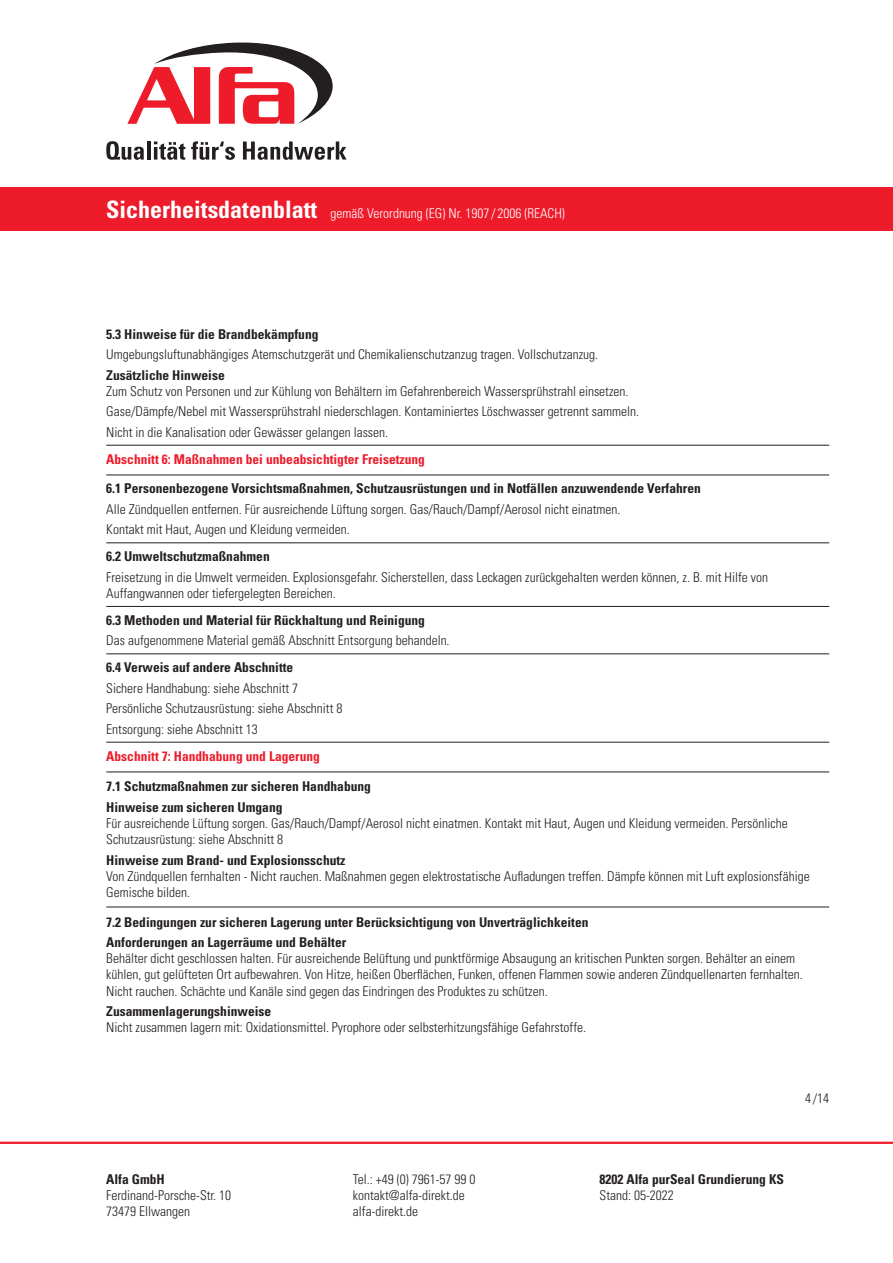
<style>
.page{position:relative;width:893px;height:1263px;background:#fff}
.page>*{position:absolute;margin:0;border:0;box-sizing:border-box;transform-origin:0 0}
.t1{font:300 condensed 13.5px/16.2px "Univers LT Std";color:#231f20}
.t2{font:700 condensed 13.5px/20.4px "Univers LT Std";color:#231f20}
.t3{font:700 condensed 13.5px "Univers LT Std";color:#ee1b2b}
.t4{font:300 condensed 13.5px "Univers LT Std";color:#fff}
.s1{font-weight:700;font-size:24px}
</style>
<div class="page">
<hr style="left:0;top:1142px;width:893px;height:2px;background:#ee1b2b">
<div style="left:0;top:187px;width:893px;height:44px;background:#ee1b2b"></div>
<svg style="left:106px;top:141px;width:38px;height:19px"></svg>
<hr style="left:147px;top:141px;width:3px;height:19px;background:#231f20">
<svg style="left:154px;top:141px;width:31px;height:19px"></svg>
<svg style="left:191px;top:141px;width:44px;height:19px"></svg>
<svg style="left:243px;top:141px;width:104px;height:19px"></svg>
<svg style="left:127px;top:42px;width:206px;height:82px"></svg>
<hr style="left:106px;top:772px;width:723px;height:1px;background:#231f20">
<hr style="left:106px;top:907px;width:723px;height:1px;background:#231f20">
<hr style="left:106px;top:475px;width:723px;height:1px;background:#231f20">
<hr style="left:106px;top:543px;width:723px;height:1px;background:#231f20">
<hr style="left:106px;top:606px;width:723px;height:1px;background:#231f20">
<hr style="left:106px;top:654px;width:723px;height:1px;background:#231f20">
<hr style="left:106px;top:742px;width:723px;height:1px;background:#231f20">
<hr style="left:106px;top:445px;width:723px;height:1px;background:#231f20">
<p class="t4" style="left:106px;top:205px;width:460px"><span class="s1">Sicherheitsdatenblatt</span> gemäß Verordnung (EG) Nr. 1907 / 2006 (REACH)</p>
<p class="t2" style="left:106px;top:323px;width:214px">5.3 Hinweise für die Brandbekämpfung</p>
<p class="t1" style="left:106px;top:346px;width:493px">Umgebungsluftunabhängiges Atemschutzgerät und Chemikalienschutzanzug tragen. Vollschutzanzug.</p>
<p class="t2" style="left:106px;top:364px;width:120px">Zusätzliche Hinweise</p>
<p class="t1" style="left:106px;top:381px;width:534px;line-height:20.4px">Zum Schutz von Personen und zur Kühlung von Behältern im Gefahrenbereich Wassersprühstrahl einsetzen.<br>Gase/Dämpfe/Nebel mit Wassersprühstrahl niederschlagen. Kontaminiertes Löschwasser getrennt sammeln.<br>Nicht in die Kanalisation oder Gewässer gelangen lassen.</p>
<p class="t3" style="left:106px;top:450px;width:320px">Abschnitt 6: Maßnahmen bei unbeabsichtigter Freisetzung</p>
<p class="t2" style="left:106px;top:478px;width:596px">6.1 Personenbezogene Vorsichtsmaßnahmen, Schutzausrüstungen und in Notfällen anzuwendende Verfahren</p>
<p class="t1" style="left:106px;top:499px;width:516px;line-height:20.4px">Alle Zündquellen entfernen. Für ausreichende Lüftung sorgen. Gas/Rauch/Dampf/Aerosol nicht einatmen.<br>Kontakt mit Haut, Augen und Kleidung vermeiden.</p>
<p class="t2" style="left:106px;top:546px;width:165px">6.2 Umweltschutzmaßnahmen</p>
<p class="t1" style="left:106px;top:569px;width:663px">Freisetzung in die Umwelt vermeiden. Explosionsgefahr. Sicherstellen, dass Leckagen zurückgehalten werden können, z. B. mit Hilfe von<br>Auffangwannen oder tiefergelegten Bereichen.</p>
<p class="t2" style="left:106px;top:610px;width:320px">6.3 Methoden und Material für Rückhaltung und Reinigung</p>
<p class="t1" style="left:106px;top:632px;width:345px">Das aufgenommene Material gemäß Abschnitt Entsorgung behandeln.</p>
<p class="t2" style="left:106px;top:657px;width:188px">6.4 Verweis auf andere Abschnitte</p>
<p class="t1" style="left:106px;top:678px;width:238px;line-height:20.4px">Sichere Handhabung: siehe Abschnitt 7<br>Persönliche Schutzausrüstung: siehe Abschnitt 8<br>Entsorgung: siehe Abschnitt 13</p>
<p class="t3" style="left:106px;top:747px;width:215px">Abschnitt 7: Handhabung und Lagerung</p>
<p class="t2" style="left:106px;top:776px;width:266px">7.1 Schutzmaßnahmen zur sicheren Handhabung<br>Hinweise zum sicheren Umgang</p>
<p class="t1" style="left:106px;top:815px;width:683px">Für ausreichende Lüftung sorgen. Gas/Rauch/Dampf/Aerosol nicht einatmen. Kontakt mit Haut, Augen und Kleidung vermeiden. Persönliche<br>Schutzausrüstung: siehe Abschnitt 8</p>
<p class="t2" style="left:106px;top:850px;width:241px">Hinweise zum Brand- und Explosionsschutz</p>
<p class="t1" style="left:106px;top:868px;width:705px">Von Zündquellen fernhalten - Nicht rauchen. Maßnahmen gegen elektrostatische Aufladungen treffen. Dämpfe können mit Luft explosionsfähige<br>Gemische bilden.</p>
<p class="t2" style="left:106px;top:911px;width:484px">7.2 Bedingungen zur sicheren Lagerung unter Berücksichtigung von Unverträglichkeiten<br>Anforderungen an Lagerräume und Behälter</p>
<p class="t1" style="left:106px;top:950px;width:698px">Behälter dicht geschlossen halten. Für ausreichende Belüftung und punktförmige Absaugung an kritischen Punkten sorgen. Behälter an einem kühlen, gut gelüfteten Ort aufbewahren. Von Hitze, heißen Oberflächen, Funken, offenen Flammen sowie anderen Zündquellenarten fernhalten.<br>Nicht rauchen. Schächte und Kanäle sind gegen das Eindringen des Produktes zu schützen.</p>
<p class="t2" style="left:106px;top:1001px;width:166px">Zusammenlagerungshinweise</p>
<p class="t1" style="left:106px;top:1019px;width:481px">Nicht zusammen lagern mit: Oxidationsmittel. Pyrophore oder selbsterhitzungsfähige Gefahrstoffe.</p>
<p class="t2" style="left:106px;top:1169px;width:60px">Alfa GmbH</p>
<p class="t1" style="left:106px;top:1187px;width:126px">Ferdinand-Porsche-Str. 10<br>73479 Ellwangen</p>
<p class="t1" style="left:805px;top:1090px;width:26px">4 /14</p>
<p class="t1" style="left:353px;top:1171px;width:124px">Tel.: +49 (0) 7961-57 99 0 kontakt@alfa-direkt.de alfa-direkt.de</p>
<p class="t2" style="left:600px;top:1169px;width:186px">8202 Alfa purSeal Grundierung KS</p>
<p class="t1" style="left:600px;top:1187px;width:76px">Stand: 05-2022</p>
</div>
